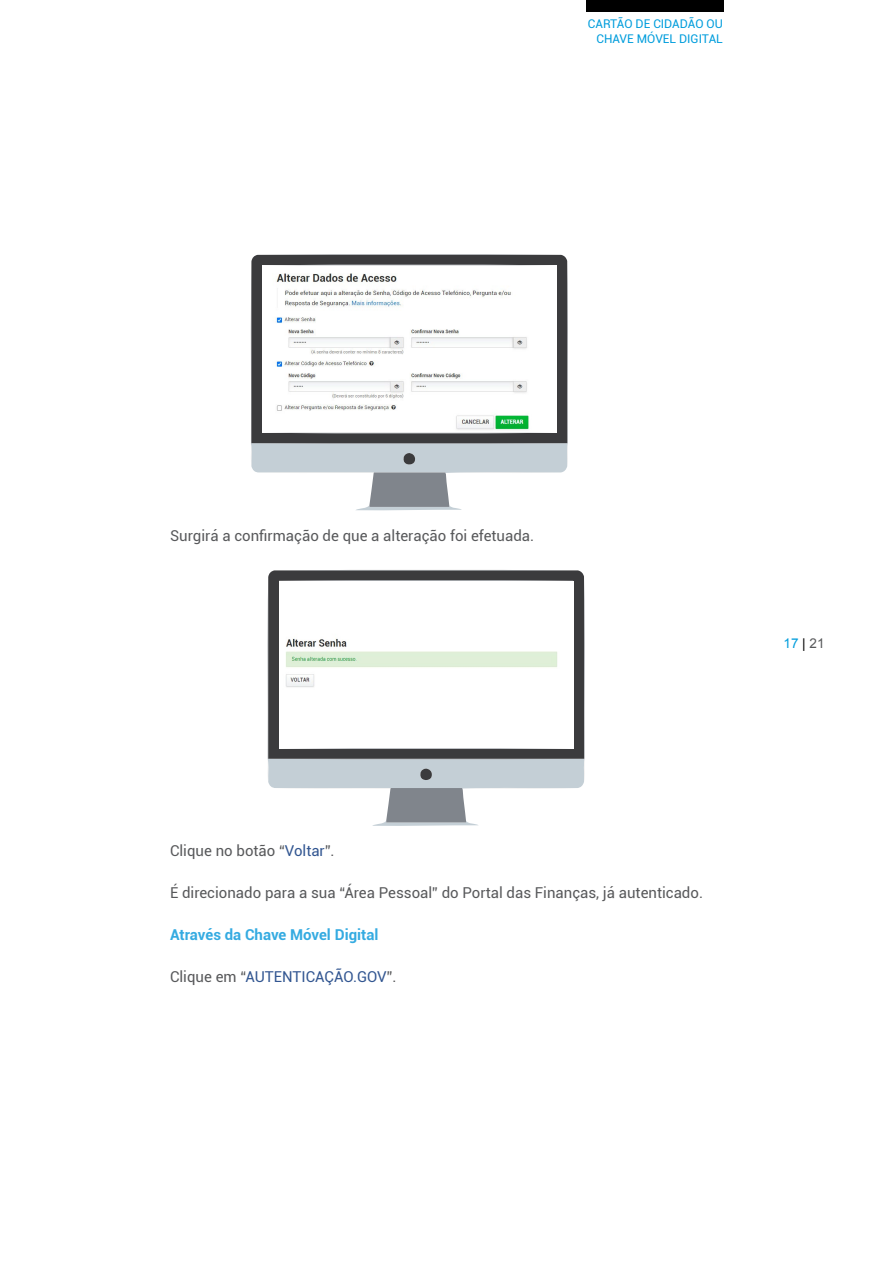
<style>
.page{position:relative;width:893px;height:1263px;background:#fff}
.page>*{position:absolute;margin:0;border:0;box-sizing:border-box;transform-origin:0 0}
.t1{font:15px "Roboto";color:#58595b}
.t2{font:15px "Roboto";color:#325691}
.t3{font:700 15px "Roboto";color:#35abe1}
.t4{font:13.5px "Arial";color:#009ddc}
.t5{font:12px/14.4px "Roboto";color:#009ddc;text-align:right}
.s1{color:#325691}
.s2{color:#58595b}
.s3{color:#000}
</style>
<div class="page">
<div style="left:586px;top:0;width:138px;height:11px;background:#000"></div>
<div style="left:251px;top:255px;width:316px;height:188px;background:#3b3b3d"></div>
<svg style="left:258px;top:254px;width:303px;height:1px"></svg>
<div style="left:262px;top:265px;width:294px;height:168px;background:#fff"></div>
<svg style="left:262px;top:264px;width:294px;height:1px"></svg>
<svg style="left:262px;top:433px;width:294px;height:1px"></svg>
<svg style="left:251px;top:443px;width:317px;height:67px"></svg>
<svg style="left:268px;top:570px;width:316px;height:189px;background:#3e3e40"></svg>
<svg style="left:274px;top:570px;width:304px;height:1px"></svg>
<div style="left:279px;top:581px;width:294px;height:167px;background:#fff"></div>
<svg style="left:279px;top:580px;width:294px;height:1px"></svg>
<svg style="left:279px;top:748px;width:294px;height:1px"></svg>
<svg style="left:267px;top:759px;width:318px;height:67px"></svg>
<img style="left:286px;top:638px;width:272px;height:49px">
<img style="left:276px;top:273px;width:253px;height:157px">
<p class="t5" style="left:588px;top:16px;width:137px">CARTÃO DE CIDADÃO OU<br>CHAVE MÓVEL DIGITAL</p>
<p class="t1" style="left:170px;top:525px;width:366px">Surgirá a confirmação de que a alteração foi efetuada.</p>
<p class="t1" style="left:170px;top:840px;width:166px">Clique no botão “<span class="s1">Voltar</span>”.</p>
<p class="t1" style="left:170px;top:882px;width:534px">É direcionado para a sua “Área Pessoal” do Portal das Finanças, já autenticado.</p>
<p class="t3" style="left:170px;top:924px;width:210px">Através da Chave Móvel Digital</p>
<p class="t2" style="left:170px;top:966px;width:228px"><span class="s2">Clique em “</span>AUTENTICAÇÃO.GOV<span class="s2">”.</span></p>
<p class="t4" style="left:783px;top:634px;width:43px">17 <span class="s3">|</span> <span class="s2">21</span></p>
</div>
